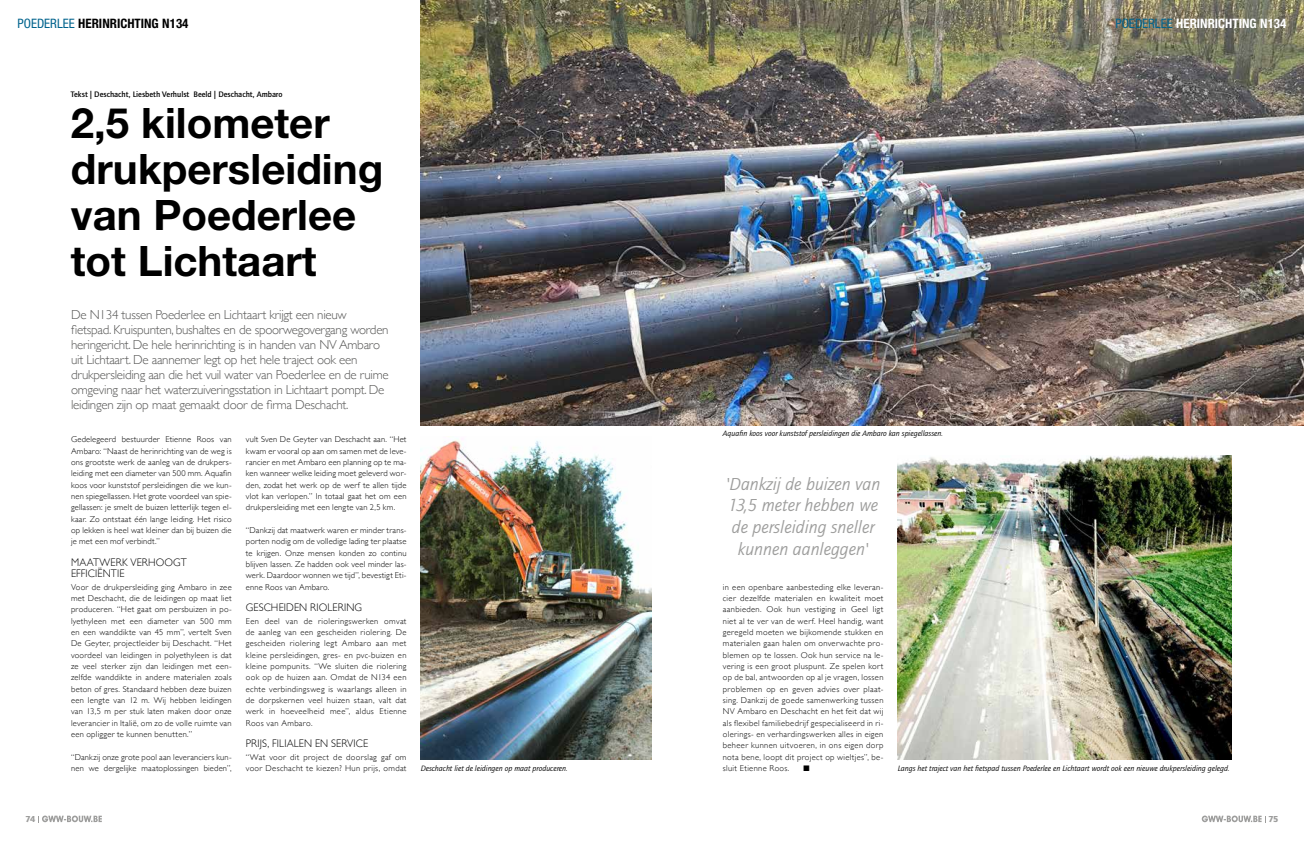
<style>
.page{position:relative;width:1304px;height:842px;background:#fff}
.page>*{position:absolute;margin:0;border:0;box-sizing:border-box;transform-origin:0 0}
.t1{font:700 42px/46px "Helvetica Neue LT Std";color:#000}
.t2{font:italic 18px/21.6px "Quay Sans ITC Std";color:#9d9d9c;text-align:center}
.t3{font:300 13px/15px "Gill Sans";letter-spacing:-.02em;color:#575756}
.t4{font:700 condensed 13px "Helvetica Neue LT Std";color:#000}
.t5{font:700 condensed 13px "Helvetica Neue LT Std";color:#fff}
.t6{font:300 11px/11.3px "Gill Sans";letter-spacing:.015em;color:#000;scale:.95 1}
.t7{font:900 9px "Quay Sans ITC Std";color:#9d9d9c}
.t8{font:300 8.5px/11.3px "Gill Sans";letter-spacing:.03em;color:#000;text-align:justify}
.t9{font:500 8.2px "Quay Sans ITC Std";color:#000}
.t10{font:italic 8px "Quay Sans ITC Std";color:#000}
.t11{font:8px "Zapf Dingbats ITC";color:#000}
.s1{font-weight:400;color:#00638d}
</style>
<div class="page">
<svg style="left:1202px;top:815px;width:64px;height:7px"></svg>
<svg style="left:38px;top:815px;width:64px;height:7px"></svg>
<img style="left:421px;top:0;width:883px;height:425px">
<img style="left:898px;top:455px;width:334px;height:305px">
<img style="left:421px;top:440px;width:231px;height:320px">
<h3 class="t4" style="left:18px;top:15px;width:172px"><span class="s1">POEDERLEE</span> HERINRICHTING N134</h3>
<h3 class="t5" style="left:1115px;top:15px;width:172px"><span class="s1">POEDERLEE</span> HERINRICHTING N134</h3>
<p class="t9" style="left:71px;top:89px;width:213px">Tekst | Deschacht, Liesbeth Verhulst Beeld | Deschacht, Ambaro</p>
<h1 class="t1" style="left:71px;top:99px;width:314px">2,5 kilometer drukpersleiding van Poederlee tot Lichtaart</h1>
<p class="t3" style="left:71px;top:306px;width:319px">De N134 tussen Poederlee en Lichtaart krijgt een nieuw fietspad. Kruispunten, bushaltes en de spoorwegovergang worden heringericht. De hele herinrichting is in handen van NV Ambaro uit Lichtaart. De aannemer legt op het hele traject ook een drukpersleiding aan die het vuil water van Poederlee en de ruime omgeving naar het waterzuiveringsstation in Lichtaart pompt. De leidingen zijn op maat gemaakt door de firma Deschacht.</p>
<p class="t8" style="left:71px;top:433px;width:162px">Gedelegeerd bestuurder Etienne Roos van Ambaro: “Naast de herinrichting van de weg is ons grootste werk de aanleg van de drukpers&shy;leiding met een diameter van 500 mm. Aquafin koos voor kunststof persleidingen die we kun&shy;nen spiegellassen. Het grote voordeel van spie&shy;gellassen: je smelt de buizen letterlijk tegen el&shy;kaar. Zo ontstaat één lange leiding. Het risico op lekken is heel wat kleiner dan bij buizen die je met een mof verbindt.”</p>
<p class="t6" style="left:71px;top:556px;width:123px">MAATWERK VERHOOGT<br>EFFICIËNTIE</p>
<p class="t8" style="left:71px;top:581px;width:162px">Voor de drukpersleiding ging Ambaro in zee met Deschacht, die de leidingen op maat liet produceren. “Het gaat om persbuizen in po&shy;lyethyleen met een diameter van 500 mm en een wanddikte van 45 mm”, vertelt Sven De Geyter, projectleider bij Deschacht. “Het voordeel van leidingen in polyethyleen is dat ze veel sterker zijn dan leidingen met een&shy;zelfde wanddikte in andere materialen zoals beton of gres. Standaard hebben deze buizen een lengte van 12 m. Wij hebben leidingen van 13,5 m per stuk laten maken door onze leverancier in Italië, om zo de volle ruimte van een opligger te kunnen benutten.”</p>
<p class="t8" style="left:71px;top:751px;width:162px">“Dankzij onze grote pool aan leveranciers kun&shy;nen we dergelijke maatoplossingen bieden”,</p>
<p class="t8" style="left:246px;top:433px;width:162px">vult Sven De Geyter van Deschacht aan. “Het kwam er vooral op aan om samen met de leve&shy;rancier en met Ambaro een planning op te ma&shy;ken wanneer welke leiding moet geleverd wor&shy;den, zodat het werk op de werf te allen tijde vlot kan verlopen.” In totaal gaat het om een drukpersleiding met een lengte van 2,5 km.</p>
<p class="t8" style="left:246px;top:524px;width:162px">“Dankzij dat maatwerk waren er minder trans&shy;porten nodig om de volledige lading ter plaatse te krijgen. Onze mensen konden zo continu blijven lassen. Ze hadden ook veel minder las&shy;werk. Daardoor wonnen we tijd”, bevestigt Eti&shy;enne Roos van Ambaro.</p>
<p class="t6" style="left:246px;top:602px;width:124px">GESCHEIDEN RIOLERING</p>
<p class="t8" style="left:246px;top:615px;width:162px">Een deel van de rioleringswerken omvat de aanleg van een gescheiden riolering. De gescheiden riolering legt Ambaro aan met kleine persleidingen, gres- en pvc-buizen en kleine pompunits. “We sluiten die riolering ook op de huizen aan. Omdat de N134 een echte verbindingsweg is waarlangs alleen in de dorpskernen veel huizen staan, valt dat werk in hoeveelheid mee”, aldus Etienne Roos van Ambaro.</p>
<p class="t6" style="left:246px;top:738px;width:130px">PRIJS, FILIALEN EN SERVICE</p>
<p class="t8" style="left:246px;top:751px;width:162px">“Wat voor dit project de doorslag gaf om voor Deschacht te kiezen? Hun prijs, omdat</p>
<p class="t10" style="left:723px;top:429px;width:222px">Aquafin koos voor kunststof persleidingen die Ambaro kan spiegellassen.</p>
<h2 class="t2" style="left:726px;top:473px;width:156px">'Dankzij de buizen van<br>13,5 meter hebben we de persleiding sneller kunnen aanleggen'</h2>
<p class="t8" style="left:723px;top:581px;width:162px">in een openbare aanbesteding elke leveran&shy;cier dezelfde materialen en kwaliteit moet aanbieden. Ook hun vestiging in Geel ligt niet al te ver van de werf. Heel handig, want geregeld moeten we bijkomende stukken en materialen gaan halen om onverwachte pro&shy;blemen op te lossen. Ook hun service na le&shy;vering is een groot pluspunt. Ze spelen kort op de bal, antwoorden op al je vragen, lossen problemen op en geven advies over plaat&shy;sing. Dankzij de goede samenwerking tussen NV Ambaro en Deschacht en het feit dat wij als flexibel familiebedrijf gespecialiseerd in ri&shy;olerings- en verhardingswerken alles in eigen beheer kunnen uitvoeren, in ons eigen dorp nota bene, loopt dit project op wieltjes”, be&shy;sluit Etienne Roos.</p>
<p class="t10" style="left:421px;top:764px;width:148px">Deschacht liet de leidingen op maat produceren.</p>
<p class="t10" style="left:898px;top:764px;width:333px">Langs het traject van het fietspad tussen Poederlee en Lichtaart wordt ook een nieuwe drukpersleiding gelegd.</p>
<p class="t11" style="left:803px;top:765px;width:8px">■</p>
<p class="t7" style="left:26px;top:814px;width:11px">74</p>
<p class="t7" style="left:1268px;top:814px;width:12px">75</p>
</div>
